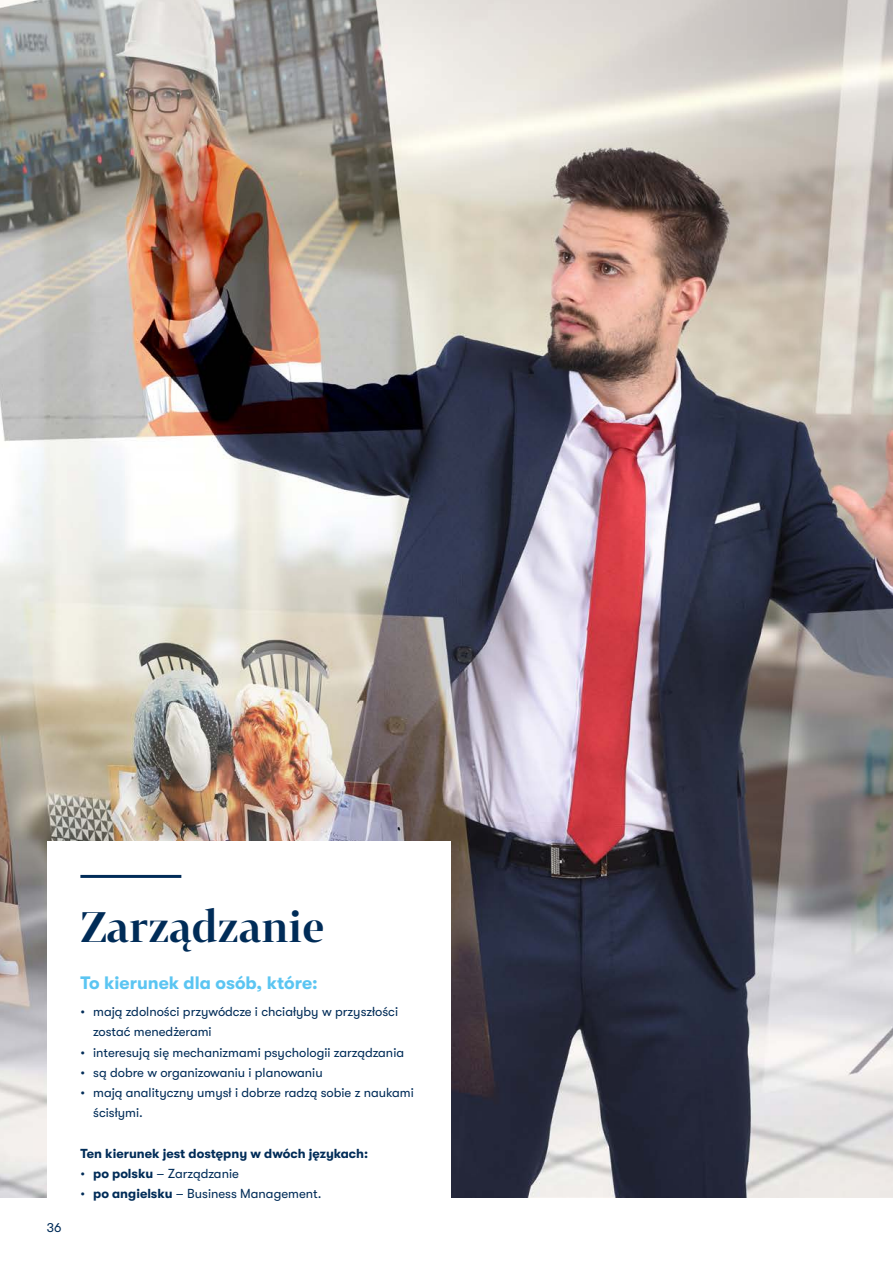
<style>
.page{position:relative;width:893px;height:1263px;background:#fff}
.page>*{position:absolute;margin:0;border:0;box-sizing:border-box;transform-origin:0 0}
.t1{font:600 42px "Tabac G1";color:#002c58}
.t2{font:700 18px "GT Walsheim";color:#5bc5f2}
.t3{font:13.05px/20.2px "GT Walsheim";color:#002c58}
.t4{font:700 13.05px "GT Walsheim";color:#002c58}
.s1{font-weight:700}
</style>
<div class="page">
<img style="left:0;top:0;width:893px;height:1198px">
<div style="left:47px;top:841px;width:404px;height:369px;background:#fff"></div>
<hr style="left:80px;top:875px;width:101px;height:3px;background:#002c58">
<p class="t3" style="left:47px;top:1217px;width:16px">36</p>
<h1 class="t1" style="left:80px;top:899px;width:246px">Zarządzanie</h1>
<h2 class="t2" style="left:80px;top:973px;width:239px">To kierunek dla osób, które:</h2>
<p class="t3" style="left:93px;top:1002px;width:306px;text-indent:-13px">• mają zdolności przywódcze i chciałyby w przyszłości zostać menedżerami</p>
<p class="t3" style="left:80px;top:1042px;width:325px">• interesują się mechanizmami psychologii zarządzania</p>
<p class="t3" style="left:80px;top:1062px;width:244px">• są dobre w organizowaniu i planowaniu</p>
<p class="t3" style="left:93px;top:1082px;width:322px;text-indent:-13px">• mają analityczny umysł i dobrze radzą sobie z naukami ścisłymi.</p>
<p class="t4" style="left:80px;top:1146px;width:289px">Ten kierunek jest dostępny w dwóch językach:</p>
<p class="t3" style="left:80px;top:1163px;width:160px">• <span class="s1">po polsku</span> – Zarządzanie</p>
<p class="t3" style="left:80px;top:1183px;width:242px">• <span class="s1">po angielsku</span> – Business Management.</p>
</div>
